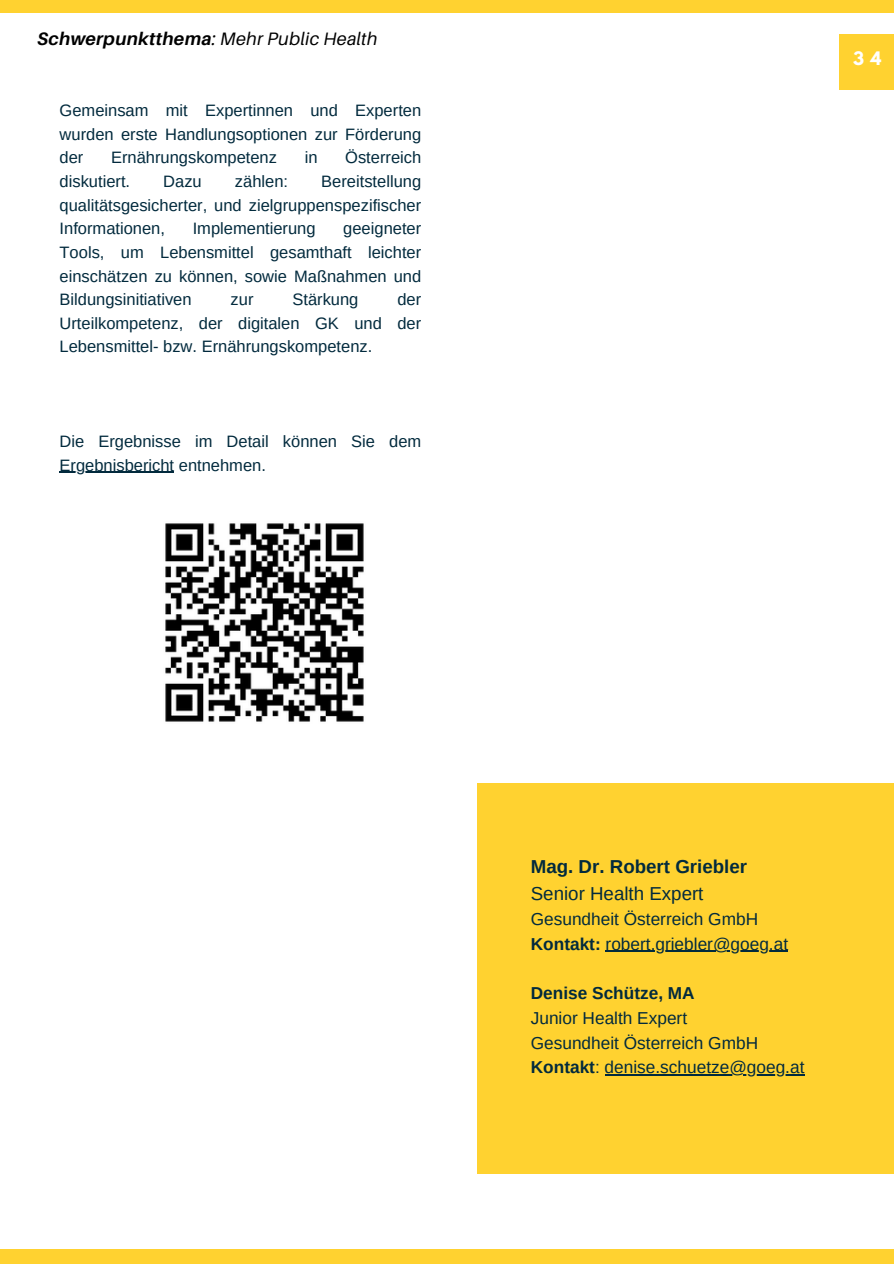
<style>
.page{position:relative;width:894px;height:1264px;background:#fff}
.page>*{position:absolute;margin:0;border:0;box-sizing:border-box;transform-origin:0 0}
.t1{font:700 18.75px/27px "Arimo";color:#022a3d}
.t2{font:italic 18px "Aileron";letter-spacing:.015em;color:#000}
.t3{font:17.25px/24.8px "Arimo";color:#022a3d}
.t4{font:700 17.25px "Arimo";color:#022a3d}
.t5{font:16.5px/23.7px "Arimo";color:#022a3d;text-align:justify}
.t6{font:700 16.5px "League Spartan";color:#fff}
.s1{font-weight:700}
.s2{font-weight:400}
</style>
<div class="page">
<div style="left:0;top:0;width:893px;height:12px;background:#ffd230"></div>
<div style="left:0;top:1249px;width:893px;height:14px;background:#ffd230"></div>
<div style="left:839px;top:34px;width:54px;height:55px;background:#ffd230"></div>
<img style="left:165px;top:523px;width:199px;height:199px">
<hr style="left:60px;top:472px;width:114px;height:1px;background:#022a3d">
<div style="left:478px;top:783px;width:415px;height:391px;background:#ffd230"></div>
<hr style="left:605px;top:950px;width:182px;height:1px;background:#022a3d">
<hr style="left:604px;top:1074px;width:200px;height:1px;background:#022a3d">
<h1 class="t2" style="left:37px;top:27px;width:341px"><span class="s1">Schwerpunktthema</span>: Mehr Public Health</h1>
<h1 class="t5" style="left:60px;top:98px;width:363px">Gemeinsam mit Expertinnen und Experten wurden erste Handlungsoptionen zur Förderung der</h1>
<h1 class="t5" style="left:111px;top:146px;width:167px">Ernährungskompetenz</h1>
<h1 class="t5" style="left:304px;top:146px;width:14px">in</h1>
<h1 class="t5" style="left:345px;top:146px;width:78px">Österreich</h1>
<h1 class="t5" style="left:60px;top:169px;width:72px">diskutiert.</h1>
<h1 class="t5" style="left:163px;top:169px;width:40px">Dazu</h1>
<h1 class="t5" style="left:235px;top:169px;width:55px">zählen:</h1>
<h1 class="t5" style="left:60px;top:169px;width:363px;text-indent:261px">Bereitstellung qualitätsgesicherter, und zielgruppenspezifischer Informationen,</h1>
<h1 class="t5" style="left:60px;top:217px;width:363px;text-indent:283px">geeigneter Tools, um Lebensmittel gesamthaft leichter einschätzen zu können, sowie Maßnahmen und Bildungsinitiativen</h1>
<h1 class="t5" style="left:193px;top:217px;width:124px">Implementierung</h1>
<h1 class="t5" style="left:60px;top:287px;width:363px;text-indent:338px">der Urteilkompetenz, der digitalen GK und der Lebensmittel- bzw. Ernährungskompetenz.</h1>
<h1 class="t5" style="left:230px;top:287px;width:24px">zur</h1>
<h1 class="t5" style="left:292px;top:287px;width:67px">Stärkung</h1>
<h1 class="t5" style="left:60px;top:429px;width:363px">Die Ergebnisse im Detail können Sie dem</h1>
<p class="t5" style="left:60px;top:453px;width:208px">Ergebnisbericht entnehmen.</p>
<h1 class="t6" style="left:852px;top:51px;width:30px">3 4</h1>
<h1 class="t1" style="left:530px;top:853px;width:218px">Mag. Dr. Robert Griebler<br><span class="s2">Senior Health Expert</span></h1>
<h1 class="t3" style="left:530px;top:906px;width:259px">Gesundheit Österreich GmbH<br><span class="s1">Kontakt:</span> robert.griebler@goeg.at</h1>
<p class="t4" style="left:530px;top:983px;width:165px">Denise Schütze, MA</p>
<p class="t3" style="left:530px;top:1005px;width:275px">Junior Health Expert<br>Gesundheit Österreich GmbH<br><span class="s1">Kontakt</span>: denise.schuetze@goeg.at</p>
</div>
